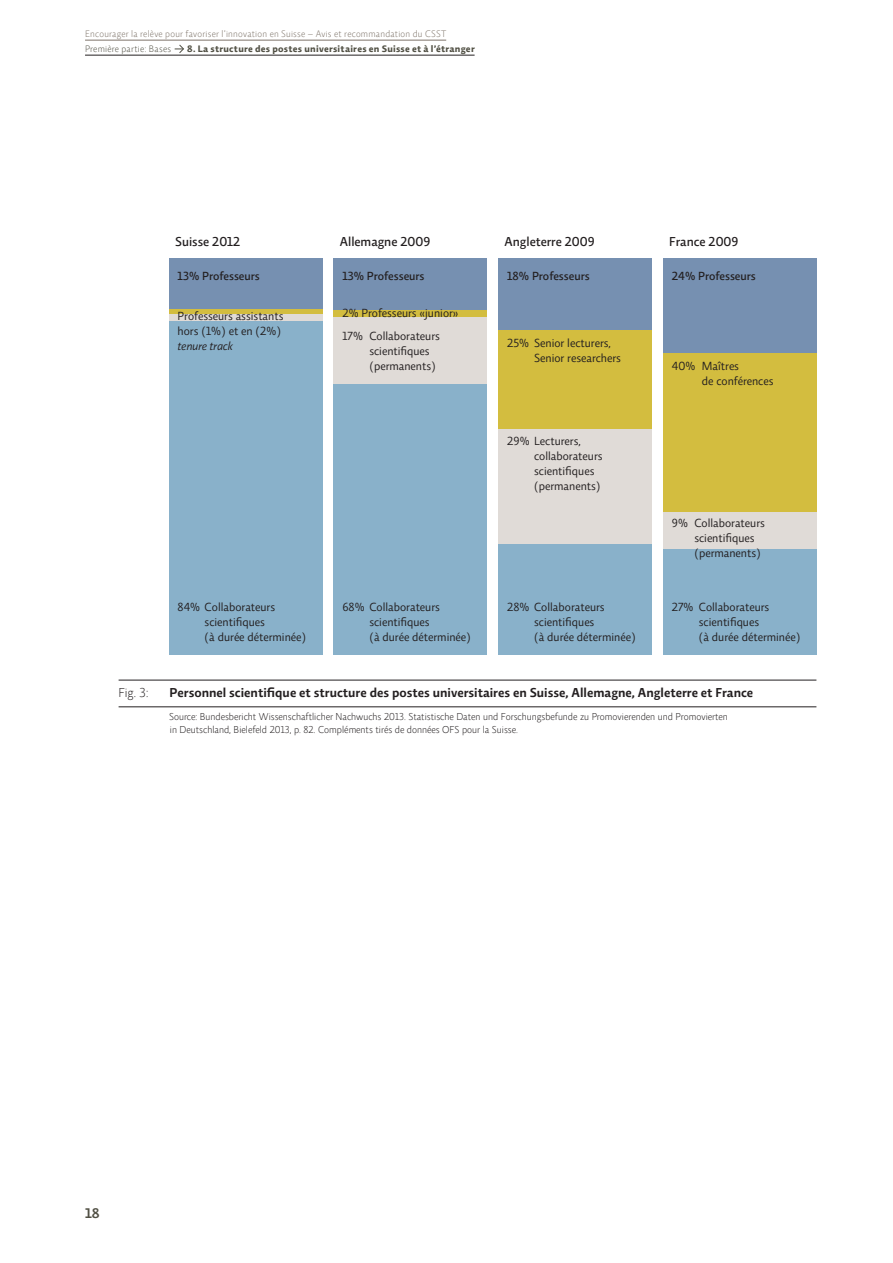
<style>
.page{position:relative;width:893px;height:1263px;background:#fff}
.page>*{position:absolute;margin:0;border:0;box-sizing:border-box;transform-origin:0 0}
.t1{font:600 14.25px "Relato Sans OT";color:#515044}
.t2{font:600 13.2px "Relato Sans OT";letter-spacing:.005em;color:#231f20}
.t3{font:500 13.2px "Relato Sans OT";letter-spacing:.005em;color:#231f20}
.t4{font:300 13.2px "Relato Sans OT";color:#231f20}
.t5{font:12px/15px "Relato Sans OT";letter-spacing:.005em;color:#231f20}
.t6{font:500 12px "Relato Sans OT";letter-spacing:.005em;color:#231f20}
.t7{font:italic 12px "Relato Sans OT";letter-spacing:.005em;color:#231f20}
.t8{font:300 10.2px/13.5px "Relato Sans OT";letter-spacing:.005em;color:#231f20}
.t9{font:300 9.6px "Relato Sans OT";letter-spacing:.025em;color:#7e746a}
.t10{font:700 9.6px "Relato Sans OT";letter-spacing:.03em;color:#515044}
.t11{font:300 9.6px "Relato Sans OT";letter-spacing:.03em;color:#515044}
</style>
<div class="page">
<hr style="left:85px;top:40px;width:361px;height:1px;background:#7e746a">
<hr style="left:85px;top:55px;width:390px;height:1px;background:#231f20">
<svg style="left:175px;top:44px;width:9px;height:9px"></svg>
<hr style="left:119px;top:680px;width:697px;height:1px;background:#231f20">
<hr style="left:119px;top:706px;width:697px;height:1px;background:#231f20">
<div style="left:169px;top:259px;width:153px;height:54px;background:#7690b1"></div>
<div style="left:169px;top:310px;width:153px;height:9px;background:#d3bd3f"></div>
<div style="left:169px;top:314px;width:153px;height:13px;background:#e0dbd7"></div>
<div style="left:169px;top:321px;width:153px;height:334px;background:#89b1ca"></div>
<div style="left:334px;top:259px;width:153px;height:54px;background:#7690b1"></div>
<div style="left:334px;top:310px;width:153px;height:9px;background:#d3bd3f"></div>
<div style="left:334px;top:318px;width:153px;height:73px;background:#e0dbd7"></div>
<div style="left:334px;top:385px;width:153px;height:270px;background:#89b1ca"></div>
<div style="left:499px;top:259px;width:153px;height:75px;background:#7690b1"></div>
<div style="left:499px;top:330px;width:153px;height:102px;background:#d3bd3f"></div>
<div style="left:499px;top:430px;width:153px;height:121px;background:#e0dbd7"></div>
<div style="left:499px;top:544px;width:153px;height:111px;background:#89b1ca"></div>
<div style="left:663px;top:259px;width:153px;height:100px;background:#7690b1"></div>
<div style="left:663px;top:354px;width:153px;height:162px;background:#d3bd3f"></div>
<div style="left:663px;top:512px;width:153px;height:41px;background:#e0dbd7"></div>
<div style="left:663px;top:549px;width:153px;height:106px;background:#89b1ca"></div>
<p class="t9" style="left:85px;top:30px;width:363px">Encourager la relève pour favoriser l’innovation en Suisse – Avis et recommandation du CSST</p>
<p class="t11" style="left:85px;top:45px;width:88px">Première partie: Bases</p>
<p class="t10" style="left:187px;top:45px;width:289px">8. La structure des postes universitaires en Suisse et à l’étranger</p>
<p class="t3" style="left:175px;top:236px;width:67px">Suisse 2012</p>
<p class="t3" style="left:340px;top:236px;width:92px">Allemagne 2009</p>
<p class="t3" style="left:505px;top:236px;width:92px">Angleterre 2009</p>
<p class="t3" style="left:669px;top:236px;width:71px">France 2009</p>
<p class="t6" style="left:178px;top:272px;width:84px">13% Professeurs</p>
<p class="t5" style="left:178px;top:309px;width:107px">Professeurs assistants hors (1%) et en (2%)</p>
<p class="t7" style="left:178px;top:341px;width:56px">tenure track</p>
<p class="t6" style="left:342px;top:272px;width:84px">13% Professeurs</p>
<p class="t6" style="left:507px;top:272px;width:84px">18% Professeurs</p>
<p class="t6" style="left:672px;top:272px;width:85px">24% Professeurs</p>
<p class="t5" style="left:342px;top:302px;width:118px;line-height:23.4px">2% Professeurs «junior»<br>17% Collaborateurs</p>
<p class="t5" style="left:369px;top:345px;width:68px">scientifiques (permanents)</p>
<p class="t5" style="left:534px;top:337px;width:88px;text-indent:-27px">25% Senior lecturers,<br>Senior researchers</p>
<p class="t5" style="left:702px;top:360px;width:73px;text-indent:-30px">40% Maîtres<br>de conférences</p>
<p class="t5" style="left:205px;top:601px;width:103px;text-indent:-27px">84% Collaborateurs scientifiques<br>(à durée déterminée)</p>
<p class="t5" style="left:534px;top:435px;width:70px;text-indent:-27px">29% Lecturers, collaborateurs scientifiques (permanents)</p>
<p class="t5" style="left:369px;top:601px;width:103px;text-indent:-27px">68% Collaborateurs scientifiques<br>(à durée déterminée)</p>
<p class="t5" style="left:534px;top:601px;width:103px;text-indent:-27px">28% Collaborateurs scientifiques<br>(à durée déterminée)</p>
<p class="t5" style="left:694px;top:517px;width:72px;text-indent:-22px">9% Collaborateurs scientifiques (permanents)</p>
<p class="t5" style="left:699px;top:601px;width:103px;text-indent:-27px">27% Collaborateurs scientifiques<br>(à durée déterminée)</p>
<p class="t4" style="left:118px;top:688px;width:32px">Fig. 3 :</p>
<p class="t2" style="left:170px;top:688px;width:585px">Personnel scientifique et structure des postes universitaires en Suisse, Allemagne, Angleterre et France</p>
<p class="t8" style="left:169px;top:711px;width:560px">Source: Bundesbericht Wissenschaftlicher Nachwuchs 2013. Statistische Daten und Forschungsbefunde zu Promovierenden und Promovierten in Deutschland, Bielefeld 2013, p. 82. Compléments tirés de données OFS pour la Suisse.</p>
<p class="t1" style="left:85px;top:1208px;width:16px">18</p>
</div>
